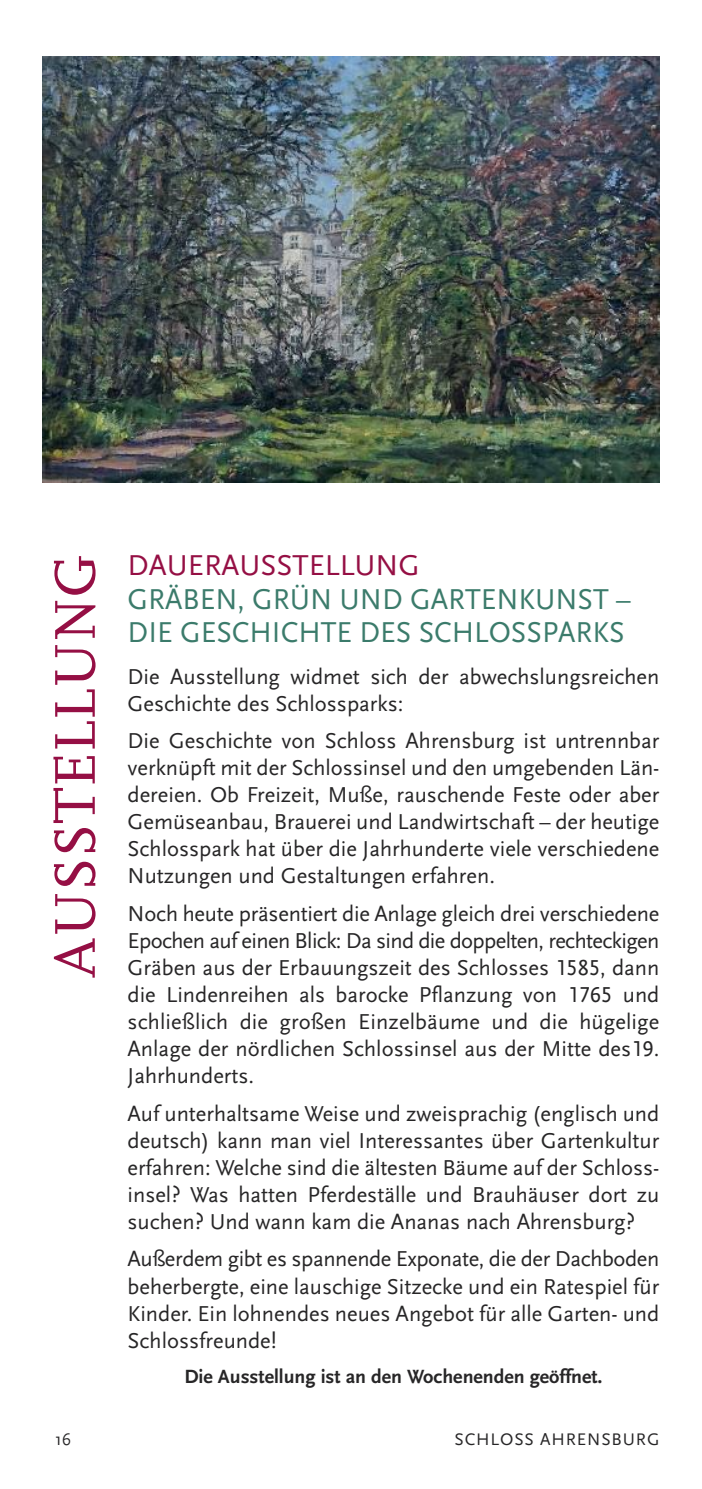
<style>
.page{position:relative;width:702px;height:1489px;background:#fff}
.page>*{position:absolute;margin:0;border:0;box-sizing:border-box;transform-origin:0 0}
.t1{font:60px "FF Scala";color:#950f44}
.t2{font:30px/33.8px "Scala Sans";color:#3b7b6b}
.t3{font:30px "Scala Sans";color:#950f44}
.t4{font:22.5px/27px "Scala Sans LF";color:#272627;text-align:justify}
.t5{font:700 20px "Scala Sans LF";color:#272627}
.t6{font:17.5px "Scala Sans";letter-spacing:.05em;color:#272627}
</style>
<div class="page">
<img style="left:43px;top:57px;width:616px;height:425px">
<h1 class="t1" style="left:39px;top:978px;width:426px;rotate:-90deg">AUSSTELLUNG</h1>
<h2 class="t3" style="left:128px;top:550px;width:293px">DAUERAUSSTELLUNG</h2>
<h2 class="t2" style="left:128px;top:583px;width:504px">GRÄBEN, GRÜN UND GARTENKUNST –<br>DIE GESCHICHTE DES SCHLOSSPARKS</h2>
<p class="t4" style="left:128px;top:663px;width:533px">Die Ausstellung widmet sich der abwechslungsreichen<br>Geschichte des Schlossparks:</p>
<p class="t4" style="left:128px;top:728px;width:533px">Die Geschichte von Schloss Ahrensburg ist untrennbar verknüpft mit der Schlossinsel und den umgebenden Län&shy;dereien. Ob Freizeit, Muße, rauschende Feste oder aber Gemüseanbau, Brauerei und Landwirtschaft – der heutige Schlosspark hat über die Jahrhunderte viele verschiedene Nutzungen und Gestaltungen erfahren.</p>
<p class="t4" style="left:128px;top:900px;width:533px">Noch heute präsentiert die Anlage gleich drei verschiedene Epochen auf einen Blick: Da sind die doppelten, rechteckigen Gräben aus der Erbauungszeit des Schlosses 1585, dann die Lindenreihen als barocke Pflanzung von 1765 und schließlich die großen Einzelbäume und die hügelige Anlage der nördlichen Schlossinsel aus der Mitte des19.<br>Jahrhunderts.</p>
<p class="t4" style="left:127px;top:1100px;width:533px">Auf unterhaltsame Weise und zweisprachig (englisch und deutsch) kann man viel Interessantes über Gartenkultur erfahren: Welche sind die ältesten Bäume auf der Schloss&shy;insel? Was hatten Pferdeställe und Brauhäuser dort zu suchen? Und wann kam die Ananas nach Ahrensburg?</p>
<p class="t4" style="left:127px;top:1246px;width:533px">Außerdem gibt es spannende Exponate, die der Dachboden beherbergte, eine lauschige Sitzecke und ein Ratespiel für Kinder. Ein lohnendes neues Angebot für alle Garten- und Schlossfreunde!</p>
<p class="t5" style="left:184px;top:1367px;width:419px">Die Ausstellung ist an den Wochenenden geöffnet.</p>
<p class="t6" style="left:55px;top:1430px;width:18px">16</p>
<p class="t6" style="left:454px;top:1430px;width:206px">SCHLOSS AHRENSBURG</p>
</div>
